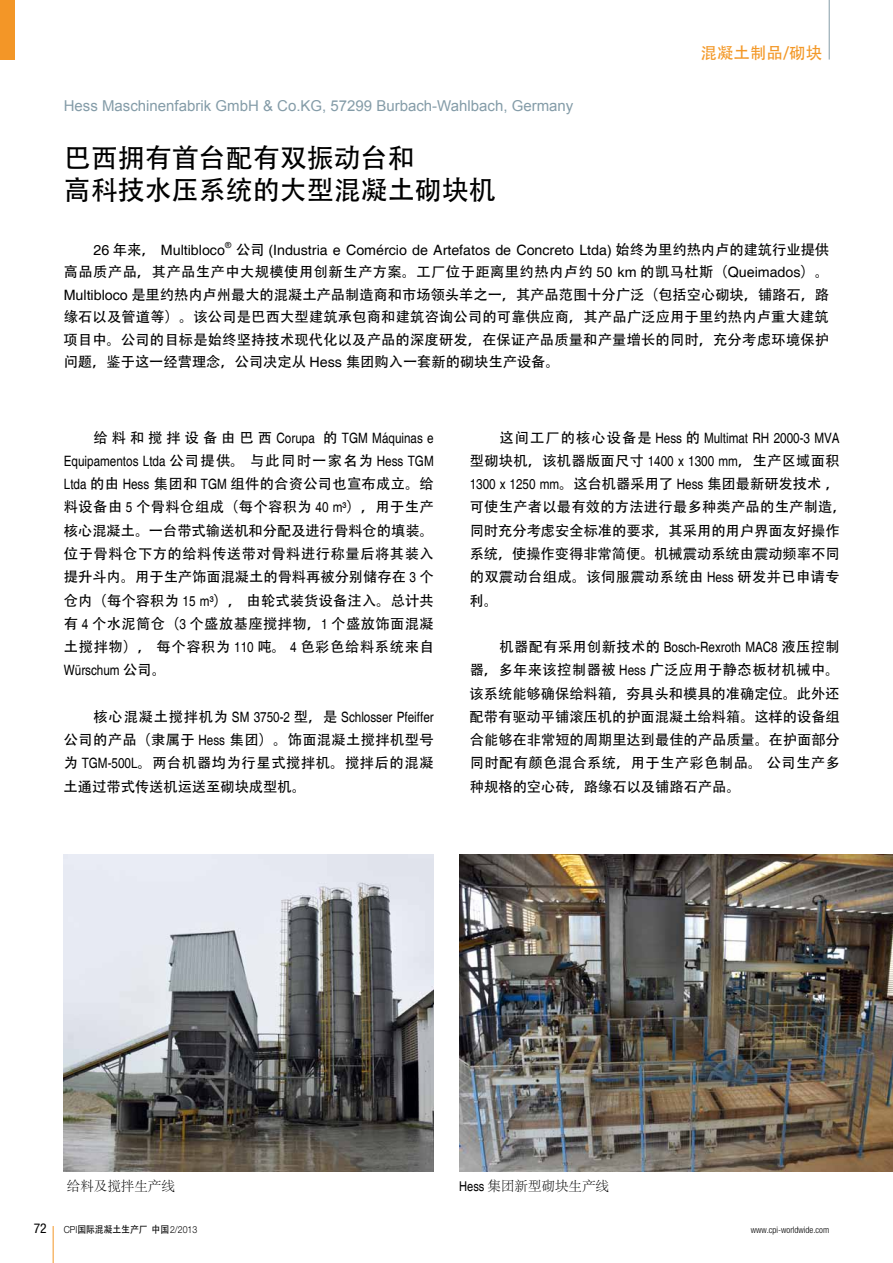
<style>
.page{position:relative;width:893px;height:1263px;background:#fff}
.page>*{position:absolute;margin:0;border:0;box-sizing:border-box;transform-origin:0 0}
.t1{font:27px/32.4px "Adobe Heiti Std";color:#000}
.t2{font:16.5px "Adobe Heiti Std";color:#f39827}
.t3{font:15px "Arial";color:#849ca8}
.t4{font:14.25px/23.2px "Adobe Heiti Std";letter-spacing:.015em;color:#000;text-align:justify}
.t5{font:condensed 14.25px/23.2px "Helvetica";color:#000;text-align:right}
.t6{font:14.25px "Helvetica";color:#000}
.t7{font:300 13.5px "Adobe Song Std";color:#000}
.t8{font:condensed 13.5px "Helvetica Neue LT Pro";color:#000}
.t9{font:9.75px "Adobe Heiti Std";color:#000;scale:.9 1}
.t10{font:300 condensed 9px "Helvetica Neue LT Pro";color:#000}
.t11{font:8.25px "Helvetica";color:#000}
.s1{font-family:"Adobe Heiti Std"}
.s2{font-family:"Helvetica"}
.s3{font-family:"Adobe Heiti Std";font-stretch:normal}
.s4{font-family:"Helvetica";font-stretch:condensed}
.s5{font-family:"Helvetica";font-weight:400;font-stretch:condensed}
.s6{font-family:"Helvetica Neue LT Pro";font-weight:300}
</style>
<div class="page">
<hr style="left:53px;top:1226px;width:1px;height:37px;background:#f39627">
<hr style="left:829px;top:0;width:1px;height:60px;background:#849ca8">
<div style="left:0;top:0;width:15px;height:60px;background:#f39627"></div>
<img style="left:64px;top:855px;width:370px;height:316px">
<img style="left:459px;top:855px;width:434px;height:316px">
<p class="t3" style="left:64px;top:95px;width:511px">Hess Maschinenfabrik GmbH &amp; Co.KG, 57299 Burbach-Wahlbach, Germany</p>
<h1 class="t1" style="left:64px;top:142px;width:434px">巴西拥有首台配有双振动台和<br>高科技水压系统的大型混凝土砌块机</h1>
<p class="t2" style="left:701px;top:43px;width:123px">混凝土制品/砌块</p>
<p class="t6" style="left:94px;top:241px;width:133px">26 <span class="s1">年来，</span> Multibloco</p>
<p class="t11" style="left:225px;top:240px;width:8px">®</p>
<p class="t6" style="left:236px;top:241px;width:594px"><span class="s1">公司</span> (Industria e Comércio de Artefatos de Concreto Ltda) <span class="s1">始终为里约热内卢的建筑行业提供</span></p>
<p class="t4" style="left:63px;top:261px;width:767px;line-height:22.5px">高品质产品，其产品生产中大规模使用创新生产方案。工厂位于距离里约热内卢约 <span class="s2">50 km</span> 的凯马杜斯（<span class="s2">Queimados</span>）。<span class="s2">Multibloco</span> 是里约热内卢州最大的混凝土产品制造商和市场领头羊之一，其产品范围十分广泛（包括空心砌块，铺路石，路缘石以及管道等）。该公司是巴西大型建筑承包商和建筑咨询公司的可靠供应商，其产品广泛应用于里约热内卢重大建筑项目中。公司的目标是始终坚持技术现代化以及产品的深度研发，在保证产品质量和产量增长的同时，充分考虑环境保护问题，鉴于这一经营理念，公司决定从 <span class="s2">Hess</span> 集团购入一套新的砌块生产设备。</p>
<p class="t5" style="left:64px;top:426px;width:371px"><span class="s3">给料和搅拌设备由巴西</span> Corupa <span class="s3">的</span> TGM Máquinas e<br>Equipamentos Ltda <span class="s3">公司提供。与此同时一家名为</span> Hess TGM</p>
<p class="t4" style="left:64px;top:473px;width:372px"><span class="s4">Ltda</span> 的由 <span class="s4">Hess</span> 集团和 <span class="s4">TGM</span> 组件的合资公司也宣布成立。给料设备由 <span class="s4">5</span> 个骨料仓组成（每个容积为 <span class="s4">40 m³</span>），用于生产核心混凝土。一台带式输送机和分配及进行骨料仓的填装。位于骨料仓下方的给料传送带对骨料进行称量后将其装入提升斗内。用于生产饰面混凝土的骨料再被分别储存在 <span class="s4">3</span> 个仓内（每个容积为 <span class="s4">15 m³</span>），由轮式装货设备注入。总计共有 <span class="s4">4</span> 个水泥筒仓（<span class="s4">3</span> 个盛放基座搅拌物，<span class="s4">1</span> 个盛放饰面混凝土搅拌物），每个容积为 <span class="s4">110</span> 吨。 <span class="s4">4</span> 色彩色给料系统来自</p>
<p class="t5" style="left:64px;top:659px;width:104px">Würschum <span class="s3">公司。</span></p>
<p class="t5" style="left:94px;top:705px;width:342px"><span class="s3">核心混凝土搅拌机为</span> SM 3750-2 <span class="s3">型，是</span> Schlosser Pfeiffer</p>
<p class="t4" style="left:64px;top:728px;width:372px">公司的产品（隶属于 <span class="s4">Hess</span> 集团）。饰面混凝土搅拌机型号为 <span class="s4">TGM-500L</span>。两台机器均为行星式搅拌机。搅拌后的混凝土通过带式传送机运送至砌块成型机。</p>
<p class="t5" style="left:499px;top:426px;width:342px"><span class="s3">这间工厂的核心设备是</span> Hess <span class="s3">的</span> Multimat RH 2000-3 MVA</p>
<p class="t4" style="left:470px;top:449px;width:379px;text-align:left">型砌块机，该机器版面尺寸 <span class="s4">1400 x 1300 mm</span>，生产区域面积<br><span class="s4">1300 x 1250 mm</span>。这台机器采用了 <span class="s4">Hess</span> 集团最新研发技术，可使生产者以最有效的方法进行最多种类产品的生产制造，同时充分考虑安全标准的要求，其采用的用户界面友好操作系统，使操作变得非常简便。机械震动系统由震动频率不同的双震动台组成。该伺服震动系统由 <span class="s4">Hess</span> 研发并已申请专利。</p>
<p class="t5" style="left:499px;top:635px;width:342px"><span class="s3">机器配有采用创新技术的</span> Bosch-Rexroth MAC8 <span class="s3">液压控制</span></p>
<p class="t4" style="left:470px;top:659px;width:372px">器，多年来该控制器被 <span class="s4">Hess</span> 广泛应用于静态板材机械中。该系统能够确保给料箱，夯具头和模具的准确定位。此外还配带有驱动平铺滚压机的护面混凝土给料箱。这样的设备组合能够在非常短的周期里达到最佳的产品质量。在护面部分同时配有颜色混合系统，用于生产彩色制品。公司生产多种规格的空心砖，路缘石以及铺路石产品。</p>
<p class="t7" style="left:67px;top:1179px;width:109px">给料及搅拌生产线</p>
<p class="t7" style="left:459px;top:1179px;width:151px"><span class="s5">Hess</span> 集团新型砌块生产线</p>
<p class="t8" style="left:34px;top:1220px;width:14px">72</p>
<p class="t9" style="left:64px;top:1223px;width:150px"><span class="s6">CPI</span>国际混凝土生产厂 中国<span class="s6">2/2013</span></p>
<p class="t10" style="left:751px;top:1225px;width:80px">www.cpi-worldwide.com</p>
</div>
